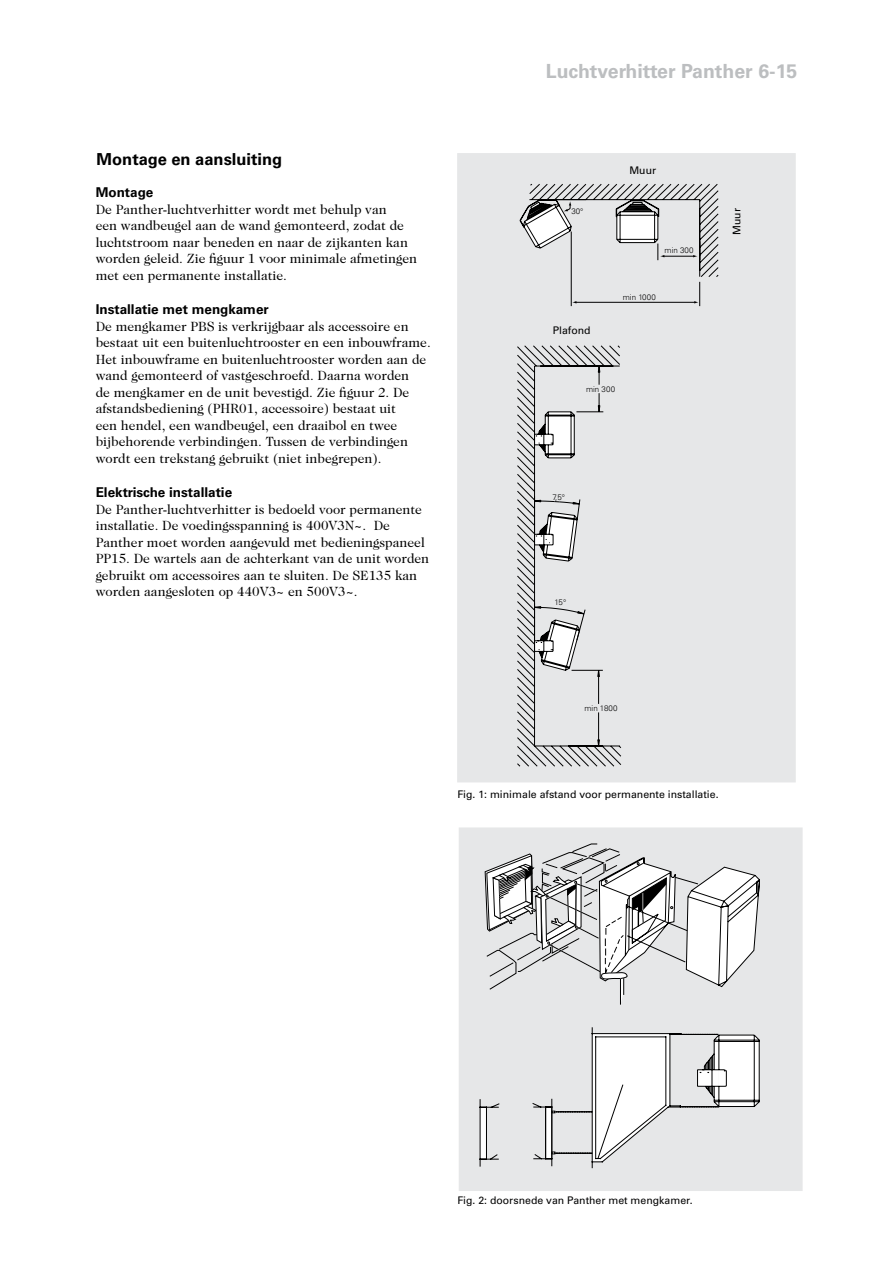
<style>
.page{position:relative;width:893px;height:1263px;background:#fff}
.page>*{position:absolute;margin:0;border:0;box-sizing:border-box;transform-origin:0 0}
.t1{font:700 19.5px "Univers";color:#bcbec0}
.t2{font:700 16.5px "Univers";color:#000}
.t3{font:13.5px/16.5px "Caslon Two Twenty Four";color:#000}
.t4{font:700 13.5px "Univers";color:#000}
.t5{font:10.5px "Univers";color:#000}
.t6{font:300 7.95px "Univers";color:#000}
</style>
<div class="page">
<div style="left:457px;top:153px;width:339px;height:629px;background:#e6e7e8"></div>
<div style="left:459px;top:827px;width:344px;height:364px;background:#e6e7e8"></div>
<svg style="left:520px;top:184px;width:198px;height:123px"></svg>
<svg style="left:517px;top:346px;width:104px;height:420px"></svg>
<svg style="left:485px;top:843px;width:275px;height:162px"></svg>
<svg style="left:480px;top:1027px;width:280px;height:141px"></svg>
<p class="t2" style="left:97px;top:149px;width:187px">Montage en aansluiting</p>
<p class="t4" style="left:96px;top:185px;width:59px">Montage</p>
<p class="t3" style="left:96px;top:201px;width:323px">De Panther-luchtverhitter wordt met behulp van<br>een wandbeugel aan de wand gemonteerd, zodat de luchtstroom naar beneden en naar de zijkanten kan worden geleid. Zie figuur 1 voor minimale afmetingen met een permanente installatie.</p>
<p class="t4" style="left:96px;top:302px;width:175px">Installatie met mengkamer</p>
<p class="t3" style="left:96px;top:318px;width:337px">De mengkamer PBS is verkrijgbaar als accessoire en bestaat uit een buitenluchtrooster en een inbouwframe.<br>Het inbouwframe en buitenluchtrooster worden aan de wand gemonteerd of vastgeschroefd. Daarna worden<br>de mengkamer en de unit bevestigd. Zie figuur 2. De afstandsbediening (PHR01, accessoire) bestaat uit<br>een hendel, een wandbeugel, een draaibol en twee bijbehorende verbindingen. Tussen de verbindingen wordt een trekstang gebruikt (niet inbegrepen).</p>
<p class="t4" style="left:96px;top:485px;width:138px">Elektrische installatie</p>
<p class="t3" style="left:96px;top:501px;width:335px">De Panther-luchtverhitter is bedoeld voor permanente installatie. De voedingsspanning is 400V3N~. De Panther moet worden aangevuld met bedieningspaneel PP15. De wartels aan de achterkant van de unit worden gebruikt om accessoires aan te sluiten. De SE135 kan worden aangesloten op 440V3~ en 500V3~.</p>
<h1 class="t1" style="left:546px;top:60px;width:253px">Luchtverhitter Panther 6-15</h1>
<p class="t6" style="left:571px;top:206px;width:14px">30°</p>
<p class="t5" style="left:553px;top:324px;width:39px">Plafond</p>
<p class="t5" style="left:629px;top:164px;width:28px">Muur</p>
<p class="t6" style="left:665px;top:245px;width:30px">min 300</p>
<p class="t6" style="left:623px;top:292px;width:34px">min 1000</p>
<p class="t6" style="left:586px;top:384px;width:30px">min 300</p>
<p class="t5" style="left:730px;top:235px;width:28px;rotate:-90deg">Muur</p>
<p class="t6" style="left:552px;top:492px;width:14px">7,5°</p>
<p class="t6" style="left:554px;top:598px;width:13px">15°</p>
<p class="t6" style="left:584px;top:703px;width:35px">min 1800</p>
<p class="t5" style="left:457px;top:788px;width:263px">Fig. 1: minimale afstand voor permanente installatie.</p>
<p class="t5" style="left:457px;top:1194px;width:237px">Fig. 2: doorsnede van Panther met mengkamer.</p>
</div>
